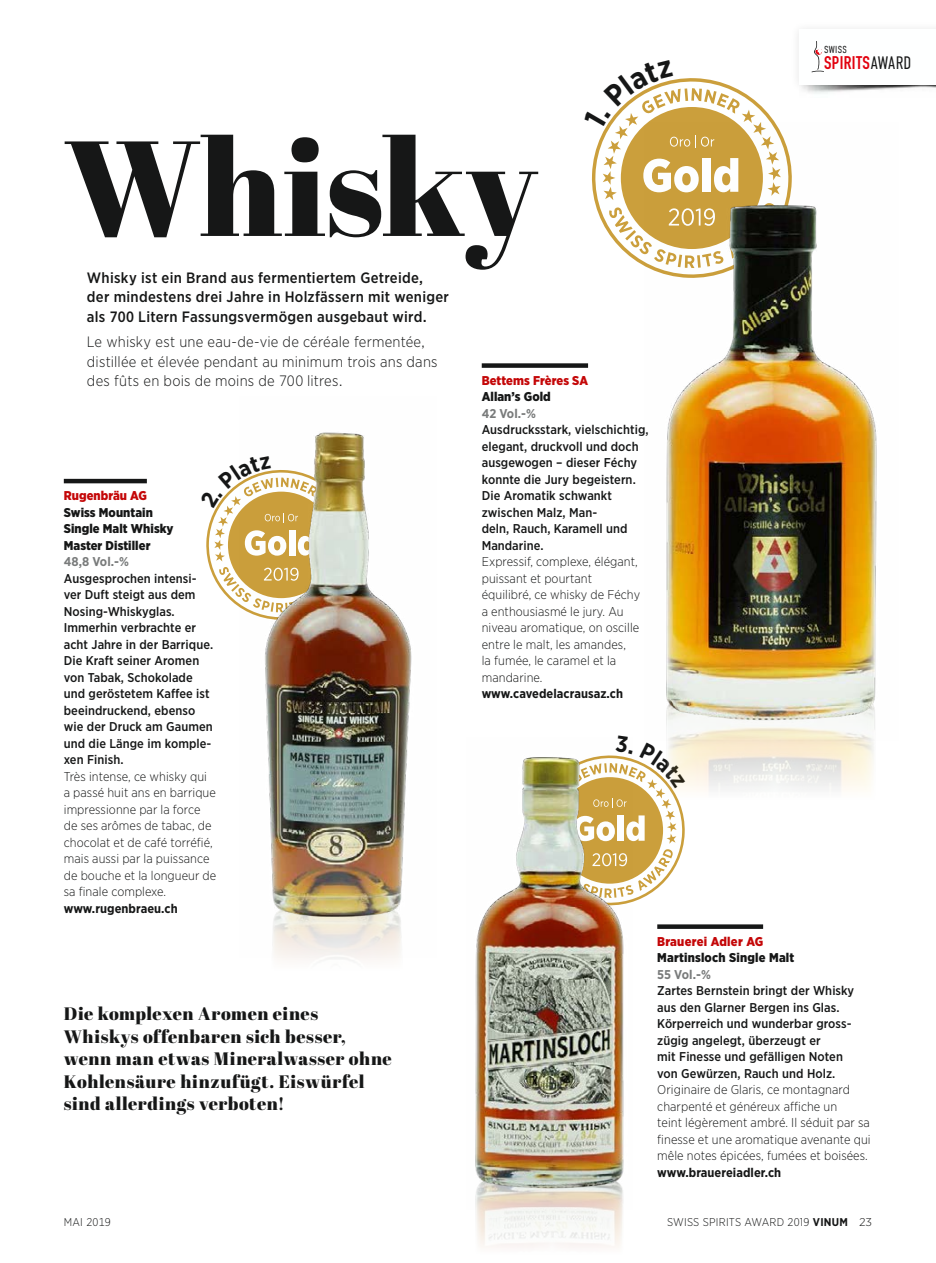
<style>
.page{position:relative;width:936px;height:1263px;background:#fff}
.page>*{position:absolute;margin:0;border:0;box-sizing:border-box;transform-origin:0 0}
.t1{font:135px "Abril Fatface";letter-spacing:-.01em;color:#161717}
.t2{font:18px/22.5px "Abril Fatface";letter-spacing:.03em;color:#161717}
.t3{font:700 18px "DIN Condensed";letter-spacing:.02em;color:#e2010e}
.t4{font:500 15px/19.5px "Gotham Narrow";letter-spacing:.02em;color:#161717}
.t5{font:300 15px/19.5px "Gotham Narrow";letter-spacing:.015em;color:#161717}
.t6{font:500 12.75px/16.5px "Gotham Narrow";letter-spacing:.005em;color:#161717}
.t7{font:300 12.75px/16.5px "Gotham Narrow";letter-spacing:.005em;color:#161717}
.t8{font:900 12.75px/16.5px "Gotham Narrow";letter-spacing:.005em;color:#161717}
.t9{font:700 12.75px "Gotham Narrow";letter-spacing:.005em;color:#161717}
.t10{font:900 12.75px "Gotham Narrow";letter-spacing:.005em;color:#c40708}
.t11{font:700 12.75px "Gotham Narrow";letter-spacing:.005em;color:#797b7b}
.t12{font:300 11.25px "Gotham Narrow";letter-spacing:.02em;color:#161717}
.t13{font:300 10.2px "DIN Condensed";letter-spacing:.03em;color:#161717}
.s1{font-weight:300;color:#161717}
.s2{font-weight:700}
</style>
<div class="page">
<img style="left:685px;top:740px;width:189px;height:50px">
<img style="left:666px;top:166px;width:211px;height:574px">
<img style="left:265px;top:432px;width:147px;height:525px">
<img style="left:476px;top:1210px;width:147px;height:37px">
<img style="left:475px;top:757px;width:149px;height:453px">
<hr style="left:64px;top:479px;width:83px;height:4px;background:#161717">
<div style="left:657px;top:924px;width:106px;height:5px;background:#161717"></div>
<div style="left:481px;top:363px;width:107px;height:5px;background:#161717"></div>
<img style="left:800px;top:85px;width:135px;height:9px">
<svg style="left:811px;top:41px;width:13px;height:31px"></svg>
<img style="left:535px;top:735px;width:150px;height:170px">
<svg style="left:591px;top:78px;width:200px;height:200px"></svg>
<svg style="left:206px;top:456px;width:150px;height:164px"></svg>
<p class="t13" style="left:824px;top:44px;width:24px">SWISS</p>
<h2 class="t3" style="left:824px;top:52px;width:89px">SPIRITS<span class="s1">AWARD</span></h2>
<h1 class="t1" style="left:64px;top:93px;width:475px">Whisky</h1>
<p class="t4" style="left:87px;top:267px;width:363px">Whisky ist ein Brand aus fermentiertem Getreide, der mindestens drei Jahre in Holzfässern mit weniger als 700 Litern Fassungsvermögen ausgebaut wird.</p>
<p class="t5" style="left:87px;top:332px;width:352px">Le whisky est une eau-de-vie de céréale fermentée, distillée et élevée pendant au minimum trois ans dans des fûts en bois de moins de 700 litres.</p>
<p class="t10" style="left:64px;top:487px;width:85px">Rugenbräu AG</p>
<p class="t8" style="left:64px;top:504px;width:111px">Swiss Mountain<br>Single Malt Whisky<br>Master Distiller</p>
<p class="t11" style="left:64px;top:554px;width:67px">48,8 Vol.-%</p>
<p class="t6" style="left:64px;top:570px;width:151px">Ausgesprochen intensi&shy;ver Duft steigt aus dem<br>Nosing-Whiskyglas.<br>Immerhin verbrachte er acht Jahre in der Barrique.<br>Die Kraft seiner Aromen von Tabak, Schokolade und geröstetem Kaffee ist beeindruckend, ebenso wie der Druck am Gaumen und die Länge im komple&shy;xen Finish.</p>
<p class="t7" style="left:64px;top:768px;width:154px">Très intense, ce whisky qui a passé huit ans en barrique impressionne par la force de ses arômes de tabac, de chocolat et de café torréfié, mais aussi par la puissance de bouche et la longueur de sa finale complexe.</p>
<p class="t9" style="left:64px;top:900px;width:115px">www.rugenbraeu.ch</p>
<p class="t10" style="left:481px;top:372px;width:108px">Bettems Frères SA</p>
<p class="t8" style="left:481px;top:388px;width:71px">Allan’s Gold</p>
<p class="t11" style="left:481px;top:405px;width:56px">42 Vol.-%</p>
<p class="t6" style="left:481px;top:421px;width:168px">Ausdrucksstark, vielschichtig, elegant, druckvoll und doch ausgewogen – dieser Féchy konnte die Jury begeistern.<br>Die Aromatik schwankt zwischen Malz, Man-<br>deln, Rauch, Karamell und<br>Mandarine.</p>
<p class="t7" style="left:481px;top:553px;width:160px">Expressif, complexe, élégant, puissant et pourtant équilibré, ce whisky de Féchy a enthousiasmé le jury. Au niveau aromatique, on oscille entre le malt, les amandes,<br>la fumée, le caramel et la mandarine.</p>
<p class="t9" style="left:481px;top:686px;width:143px">www.cavedelacrausaz.ch</p>
<h2 class="t2" style="left:64px;top:1002px;width:329px">Die komplexen Aromen eines<br>Whiskys offenbaren sich besser, wenn man etwas Mineralwasser ohne<br>Kohlensäure hinzufügt. Eiswürfel sind allerdings verboten!</h2>
<p class="t10" style="left:657px;top:933px;width:108px">Brauerei Adler AG</p>
<p class="t8" style="left:657px;top:949px;width:139px">Martinsloch Single Malt</p>
<p class="t11" style="left:657px;top:966px;width:55px">55 Vol.-%</p>
<p class="t6" style="left:657px;top:982px;width:198px">Zartes Bernstein bringt der Whisky aus den Glarner Bergen ins Glas.<br>Körperreich und wunderbar gross&shy;zügig angelegt, überzeugt er<br>mit Finesse und gefälligen Noten von Gewürzen, Rauch und Holz.</p>
<p class="t7" style="left:657px;top:1081px;width:215px">Originaire de Glaris, ce montagnard charpenté et généreux affiche un<br>teint légèrement ambré. Il séduit par sa finesse et une aromatique avenante qui mêle notes épicées, fumées et boisées.</p>
<p class="t9" style="left:657px;top:1164px;width:125px">www.brauereiadler.ch</p>
<p class="t12" style="left:64px;top:1215px;width:49px">MAI 2019</p>
<p class="t12" style="left:667px;top:1215px;width:206px">SWISS SPIRITS AWARD 2019 <span class="s2">VINUM</span> 23</p>
</div>
